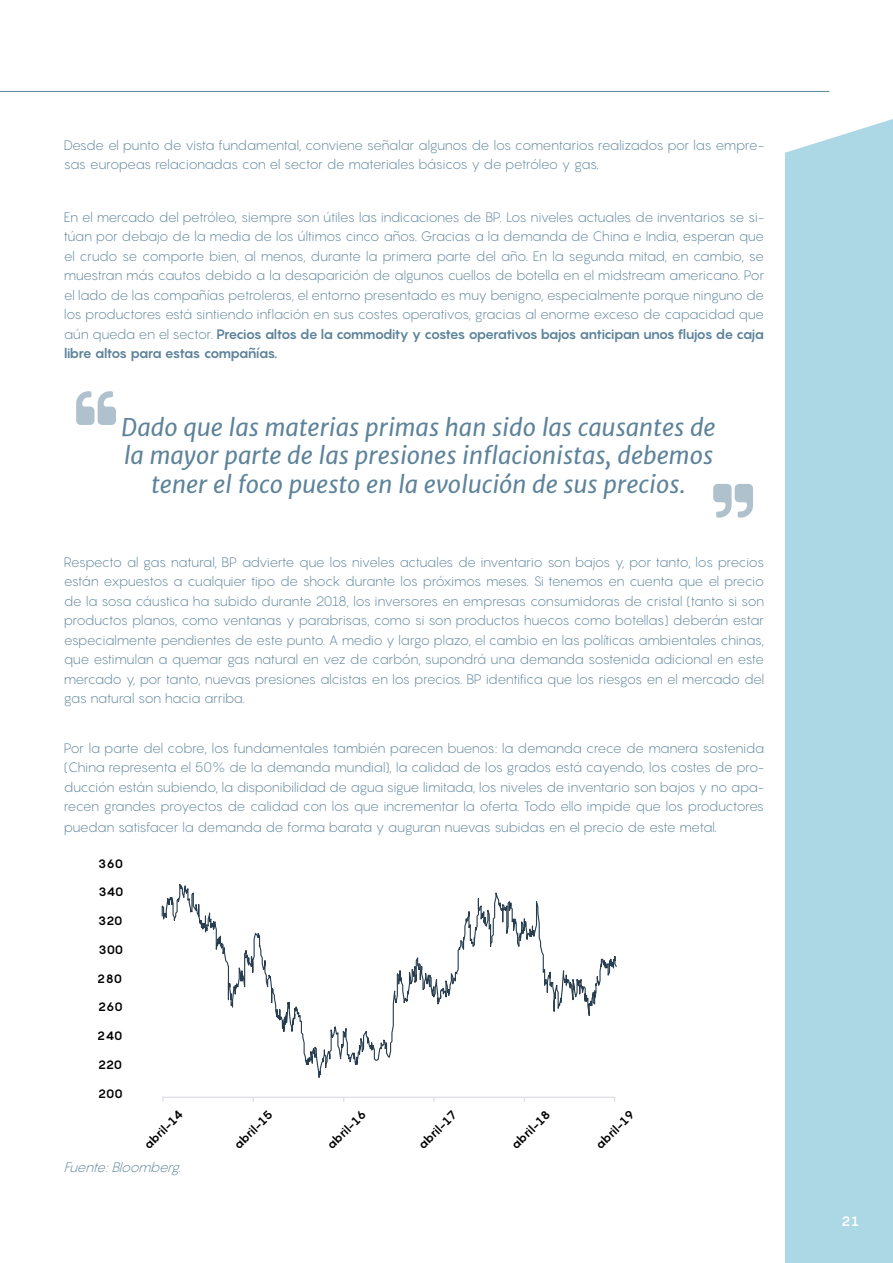
<style>
.page{position:relative;width:893px;height:1263px;background:#fff}
.page>*{position:absolute;margin:0;border:0;box-sizing:border-box;transform-origin:0 0}
.t1{font:italic 24px/28.8px "Merriweather Sans";color:#5d839a;text-align:center}
.t2{font:300 13.5px/19.5px "Pangram";letter-spacing:-.045em;color:#5d839a;text-align:justify}
.t3{font:italic 300 13.5px "Pangram";color:#5d839a}
.t4{font:700 13.5px "Pangram";color:#fff}
.t5{font:700 12px "Pangram";letter-spacing:-.005em;color:#000}
.s1{font-weight:700}
</style>
<div class="page">
<hr style="left:162px;top:1096px;width:453px;height:2px;background:#e0e1e6">
<svg style="left:161px;top:884px;width:455px;height:194px"></svg>
<svg style="left:76px;top:391px;width:40px;height:34px"></svg>
<svg style="left:713px;top:484px;width:40px;height:34px"></svg>
<hr style="left:0;top:91px;width:829px;height:1px;background:#5d839a">
<div style="left:785px;top:119px;width:108px;height:1144px;background:#acd7e4"></div>
<p class="t2" style="left:64px;top:135px;width:702px">Desde el punto de vista fundamental, conviene señalar algunos de los comentarios realizados por las empre&shy;sas europeas relacionadas con el sector de materiales básicos y de petróleo y gas.</p>
<p class="t2" style="left:64px;top:207px;width:702px">En el mercado del petróleo, siempre son útiles las indicaciones de BP. Los niveles actuales de inventarios se si&shy;túan por debajo de la media de los últimos cinco años. Gracias a la demanda de China e India, esperan que el crudo se comporte bien, al menos, durante la primera parte del año. En la segunda mitad, en cambio, se muestran más cautos debido a la desaparición de algunos cuellos de botella en el midstream americano. Por el lado de las compañías petroleras, el entorno presentado es muy benigno, especialmente porque ninguno de los productores está sintiendo inflación en sus costes operativos, gracias al enorme exceso de capacidad que aún queda en el sector. <span class="s1">Precios altos de la commodity y costes operativos bajos anticipan unos flujos de caja libre altos para estas compañías.</span></p>
<h1 class="t1" style="left:121px;top:413px;width:596px">Dado que las materias primas han sido las causantes de la mayor parte de las presiones inflacionistas, debemos tener el foco puesto en la evolución de sus precios.</h1>
<p class="t2" style="left:64px;top:552px;width:702px">Respecto al gas natural, BP advierte que los niveles actuales de inventario son bajos y, por tanto, los precios están expuestos a cualquier tipo de shock durante los próximos meses. Si tenemos en cuenta que el precio de la sosa cáustica ha subido durante 2018, los inversores en empresas consumidoras de cristal (tanto si son productos planos, como ventanas y parabrisas, como si son productos huecos como botellas) deberán estar especialmente pendientes de este punto. A medio y largo plazo, el cambio en las políticas ambientales chinas, que estimulan a quemar gas natural en vez de carbón, supondrá una demanda sostenida adicional en este mercado y, por tanto, nuevas presiones alcistas en los precios. BP identifica que los riesgos en el mercado del gas natural son hacia arriba.</p>
<p class="t2" style="left:64px;top:738px;width:702px">Por la parte del cobre, los fundamentales también parecen buenos: la demanda crece de manera sostenida (China representa el 50% de la demanda mundial), la calidad de los grados está cayendo, los costes de pro&shy;ducción están subiendo, la disponibilidad de agua sigue limitada, los niveles de inventario son bajos y no apa&shy;recen grandes proyectos de calidad con los que incrementar la oferta. Todo ello impide que los productores</p>
<p class="t2" style="left:64px;top:817px;width:655px">puedan satisfacer la demanda de forma barata y auguran nuevas subidas en el precio de este metal.</p>
<p class="t5" style="left:98px;top:855px;width:26px">360</p>
<p class="t5" style="left:99px;top:884px;width:26px">340</p>
<p class="t5" style="left:98px;top:913px;width:26px">320</p>
<p class="t5" style="left:99px;top:942px;width:26px">300</p>
<p class="t5" style="left:98px;top:970px;width:26px">280</p>
<p class="t5" style="left:98px;top:999px;width:26px">260</p>
<p class="t5" style="left:98px;top:1028px;width:26px">240</p>
<p class="t5" style="left:98px;top:1057px;width:26px">220</p>
<p class="t5" style="left:98px;top:1085px;width:26px">200</p>
<p class="t5" style="left:140px;top:1142px;width:51px;rotate:-45deg">abril-14</p>
<p class="t5" style="left:230px;top:1142px;width:51px;rotate:-45deg">abril-15</p>
<p class="t5" style="left:323px;top:1142px;width:51px;rotate:-45deg">abril-16</p>
<p class="t5" style="left:414px;top:1142px;width:50px;rotate:-45deg">abril-17</p>
<p class="t5" style="left:508px;top:1142px;width:51px;rotate:-45deg">abril-18</p>
<p class="t5" style="left:592px;top:1142px;width:51px;rotate:-45deg">abril-19</p>
<p class="t3" style="left:64px;top:1158px;width:123px">Fuente:Bloomberg.</p>
<p class="t4" style="left:841px;top:1212px;width:19px">21</p>
</div>
